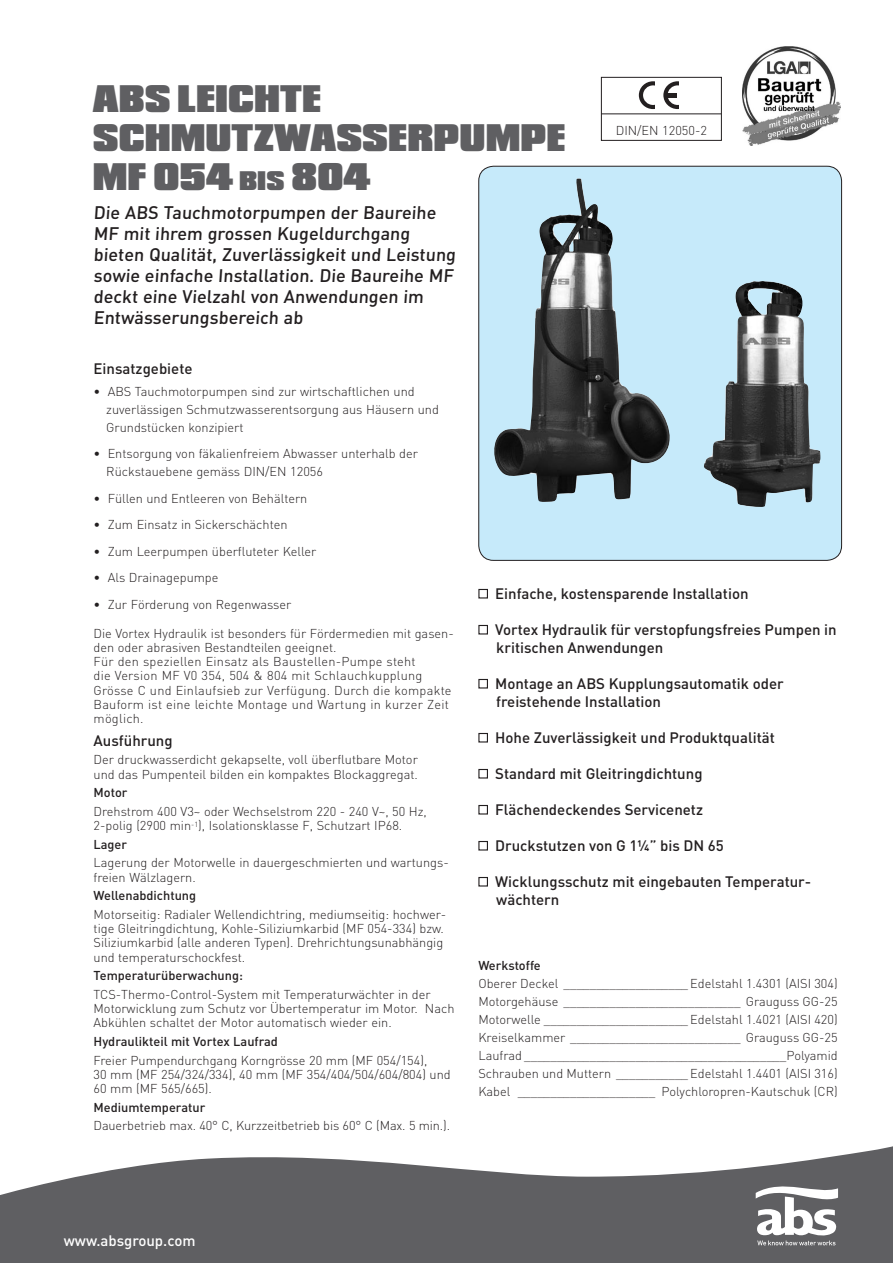
<style>
.page{position:relative;width:893px;height:1263px;background:#fff}
.page>*{position:absolute;margin:0;border:0;box-sizing:border-box;transform-origin:0 0}
.t1{font:900 33px/39px "Compacta BT";color:#5f5f62}
.t2{font:500 18px/21px "DIN";color:#231f20}
.t3{font:500 15px/18px "DIN";color:#231f20}
.t4{font:500 15px "DIN";color:#fff}
.t5{font:300 12.75px/14.2px "DIN";color:#231f20}
.t6{font:300 12.75px/14.2px "DIN";letter-spacing:.02em;color:#231f20}
.t7{font:500 12.75px "DIN";color:#231f20}
.s1{font-size:23.1px}
</style>
<div class="page">
<svg style="left:0;top:1146px;width:893px;height:117px;fill:#5f5f62"></svg>
<div style="left:478px;top:165px;width:364px;height:395px;background:#c6eafa"></div>
<img style="left:490px;top:178px;width:331px;height:330px">
<img style="left:742px;top:47px;width:98px;height:98px">
<div style="left:601px;top:77px;width:121px;height:64px;border:1px solid #231f20"></div>
<div style="left:639px;top:81px;width:28px;height:28px;background:#231f20;border-radius:50%"></div>
<div style="left:655px;top:81px;width:13px;height:30px;background:#fff"></div>
<div style="left:643px;top:85px;width:20px;height:20px;background:#fff;border-radius:50%"></div>
<svg style="left:663px;top:81px;width:16px;height:28px"></svg>
<hr style="left:667px;top:93px;width:10px;height:4px;background:#231f20">
<hr style="left:601px;top:113px;width:120px;height:1px;background:#231f20">
<div style="left:478px;top:589px;width:10px;height:9px;border:1px solid #231f20"></div>
<div style="left:478px;top:625px;width:10px;height:9px;border:1px solid #231f20"></div>
<div style="left:478px;top:679px;width:10px;height:9px;border:1px solid #231f20"></div>
<div style="left:478px;top:733px;width:10px;height:9px;border:1px solid #231f20"></div>
<div style="left:478px;top:769px;width:10px;height:9px;border:1px solid #231f20"></div>
<div style="left:478px;top:805px;width:10px;height:9px;border:1px solid #231f20"></div>
<div style="left:478px;top:841px;width:10px;height:9px;border:1px solid #231f20"></div>
<div style="left:478px;top:877px;width:10px;height:9px;border:1px solid #231f20"></div>
<svg style="left:756px;top:1186px;width:82px;height:59px"></svg>
<h1 class="t1" style="left:93px;top:80px;width:474px">ABS LEICHTE<br>SCHMUTZWASSERPUMPE<br>MF 054 <span class="s1">BIS</span> 804</h1>
<h2 class="t2" style="left:94px;top:202px;width:365px">Die ABS Tauchmotorpumpen der Baureihe MF mit ihrem grossen Kugeldurchgang bieten Qualität, Zuverlässigkeit und Leistung sowie einfache Installation. Die Baureihe MF deckt eine Vielzahl von Anwendungen im Entwässerungsbereich ab</h2>
<p class="t3" style="left:94px;top:359px;width:100px">Einsatzgebiete</p>
<p class="t5" style="left:106px;top:382px;width:334px;line-height:18px;text-indent:-13px">• ABS Tauchmotorpumpen sind zur wirtschaftlichen und zuverlässigen Schmutzwasserentsorgung aus Häusern und<br>Grundstücken konzipiert</p>
<p class="t5" style="left:106px;top:445px;width:313px;line-height:18px;text-indent:-13px">• Entsorgung von fäkalienfreiem Abwasser unterhalb der<br>Rückstauebene gemäss DIN/EN 12056</p>
<p class="t5" style="left:94px;top:491px;width:215px">• Füllen und Entleeren von Behältern</p>
<p class="t5" style="left:94px;top:518px;width:195px">• Zum Einsatz in Sickerschächten</p>
<p class="t5" style="left:94px;top:544px;width:224px">• Zum Leerpumpen überfluteter Keller</p>
<p class="t5" style="left:94px;top:571px;width:126px">• Als Drainagepumpe</p>
<p class="t5" style="left:94px;top:597px;width:199px">• Zur Förderung von Regenwasser</p>
<p class="t6" style="left:94px;top:626px;width:362px">Die Vortex Hydraulik ist besonders für Fördermedien mit gasen&shy;den oder abrasiven Bestandteilen geeignet.<br>Für den speziellen Einsatz als Baustellen-Pumpe steht<br>die Version MF V0 354, 504 &amp; 804 mit Schlauchkupplung Grösse C und Einlaufsieb zur Verfügung. Durch die kompakte Bauform ist eine leichte Montage und Wartung in kurzer Zeit möglich.</p>
<p class="t3" style="left:94px;top:731px;width:81px">Ausführung</p>
<p class="t5" style="left:94px;top:752px;width:326px">Der druckwasserdicht gekapselte, voll überflutbare Motor und das Pumpenteil bilden ein kompaktes Blockaggregat.</p>
<p class="t7" style="left:94px;top:784px;width:35px">Motor</p>
<p class="t5" style="left:94px;top:804px;width:335px">Drehstrom 400 V3~ oder Wechselstrom 220 - 240 V~, 50 Hz,<br>2-polig (2900 min<sup>-1</sup>), Isolationsklasse F, Schutzart IP68.</p>
<p class="t7" style="left:94px;top:836px;width:35px">Lager</p>
<p class="t5" style="left:94px;top:855px;width:357px">Lagerung der Motorwelle in dauergeschmierten und wartungs&shy;freien Wälzlagern.</p>
<p class="t7" style="left:94px;top:887px;width:104px">Wellenabdichtung</p>
<p class="t5" style="left:94px;top:907px;width:354px">Motorseitig: Radialer Wellendichtring, mediumseitig: hochwer&shy;tige Gleitringdichtung, Kohle-Siliziumkarbid (MF 054-334) bzw.<br>Siliziumkarbid (alle anderen Typen). Drehrichtungsunabhängig und temperaturschockfest.</p>
<p class="t7" style="left:94px;top:967px;width:151px">Temperaturüberwachung:</p>
<p class="t5" style="left:94px;top:987px;width:362px">TCS-Thermo-Control-System mit Temperaturwächter in der<br>Motorwicklung zum Schutz vor Übertemperatur im Motor. Nach<br>Abkühlen schaltet der Motor automatisch wieder ein.</p>
<p class="t7" style="left:94px;top:1033px;width:186px">Hydraulikteil mit Vortex Laufrad</p>
<p class="t5" style="left:94px;top:1053px;width:359px">Freier Pumpendurchgang Korngrösse 20 mm (MF 054/154),<br>30 mm (MF 254/324/334), 40 mm (MF 354/404/504/604/804) und<br>60 mm (MF 565/665).</p>
<p class="t7" style="left:94px;top:1099px;width:113px">Mediumtemperatur</p>
<p class="t5" style="left:94px;top:1118px;width:358px">Dauerbetrieb max. 40° C, Kurzzeitbetrieb bis 60° C (Max. 5 min.).</p>
<p class="t5" style="left:616px;top:123px;width:93px">DIN/EN 12050-2</p>
<p class="t3" style="left:495px;top:584px;width:255px">Einfache, kostensparende Installation</p>
<p class="t3" style="left:495px;top:620px;width:343px">Vortex Hydraulik für verstopfungsfreies Pumpen in kritischen Anwendungen</p>
<p class="t3" style="left:495px;top:674px;width:290px">Montage an ABS Kupplungsautomatik oder freistehende Installation</p>
<p class="t3" style="left:495px;top:728px;width:281px">Hohe Zuverlässigkeit und Produktqualität</p>
<p class="t3" style="left:495px;top:764px;width:209px">Standard mit Gleitringdichtung</p>
<p class="t3" style="left:495px;top:800px;width:209px">Flächendeckendes Servicenetz</p>
<p class="t3" style="left:495px;top:836px;width:230px">Druckstutzen von G 1¼” bis DN 65</p>
<p class="t3" style="left:495px;top:872px;width:318px">Wicklungsschutz mit eingebauten Temperatur&shy;wächtern</p>
<p class="t7" style="left:478px;top:957px;width:64px">Werkstoffe</p>
<p class="t5" style="left:478px;top:974px;width:361px;line-height:18px;text-align:justify">Oberer Deckel ___________________ Edelstahl 1.4301 (AISI 304)<br>Motorgehäuse ___________________________ Grauguss GG-25<br>Motorwelle ______________________ Edelstahl 1.4021 (AISI 420)<br>Kreiselkammer __________________________ Grauguss GG-25<br>Laufrad ________________________________________Polyamid Schrauben und Muttern ___________ Edelstahl 1.4401 (AISI 316)<br>Kabel _____________________ Polychloropren-Kautschuk (CR)</p>
<p class="t4" style="left:64px;top:1231px;width:133px">www.absgroup.com</p>
</div>
